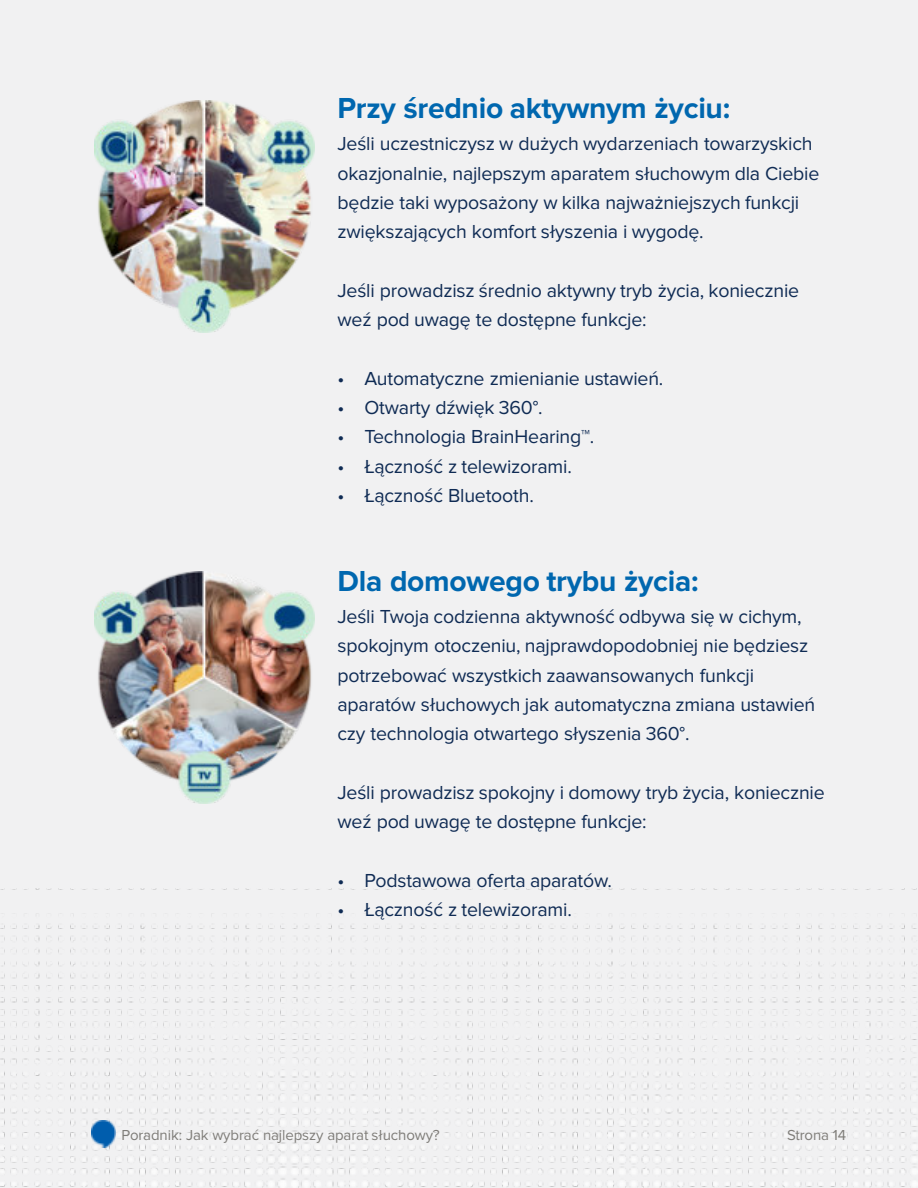
<style>
.page{position:relative;width:918px;height:1188px;background:#f1f1f2}
.page>*{position:absolute;margin:0;border:0;box-sizing:border-box;transform-origin:0 0}
.t1{font:700 30px "Proxima Nova";letter-spacing:-.01em;color:#0067af}
.t2{font:19.5px/29.2px "Proxima Nova";letter-spacing:-.01em;color:#0f2b54}
.t3{font:15px "Proxima Nova";letter-spacing:-.005em;color:#7f7d79}
</style>
<div class="page">
<img style="left:0;top:888px;width:918px;height:300px">
<img style="left:91px;top:1120px;width:24px;height:27px">
<img style="left:94px;top:100px;width:221px;height:232px">
<img style="left:94px;top:572px;width:221px;height:232px">
<h1 class="t1" style="left:338px;top:94px;width:394px">Przy średnio aktywnym życiu:</h1>
<p class="t2" style="left:338px;top:130px;width:484px">Jeśli uczestniczysz w dużych wydarzeniach towarzyskich okazjonalnie, najlepszym aparatem słuchowym dla Ciebie będzie taki wyposażony w kilka najważniejszych funkcji zwiększających komfort słyszenia i wygodę.</p>
<p class="t2" style="left:338px;top:277px;width:463px">Jeśli prowadzisz średnio aktywny tryb życia, koniecznie weź pod uwagę te dostępne funkcje:</p>
<p class="t2" style="left:338px;top:365px;width:327px">• Automatyczne zmienianie ustawień.</p>
<p class="t2" style="left:338px;top:394px;width:207px">• Otwarty dźwięk 360°.</p>
<p class="t2" style="left:338px;top:423px;width:258px">• Technologia BrainHearing™.</p>
<p class="t2" style="left:338px;top:452px;width:236px">• Łączność z telewizorami.</p>
<p class="t2" style="left:338px;top:482px;width:198px">• Łączność Bluetooth.</p>
<h1 class="t1" style="left:338px;top:567px;width:363px">Dla domowego trybu życia:</h1>
<p class="t2" style="left:338px;top:603px;width:479px">Jeśli Twoja codzienna aktywność odbywa się w cichym, spokojnym otoczeniu, najprawdopodobniej nie będziesz potrzebować wszystkich zaawansowanych funkcji aparatów słuchowych jak automatyczna zmiana ustawień czy technologia otwartego słyszenia 360°.</p>
<p class="t2" style="left:338px;top:778px;width:489px">Jeśli prowadzisz spokojny i domowy tryb życia, koniecznie weź pod uwagę te dostępne funkcje:</p>
<p class="t2" style="left:338px;top:866px;width:276px">• Podstawowa oferta aparatów.</p>
<p class="t2" style="left:338px;top:896px;width:236px">• Łączność z telewizorami.</p>
<p class="t3" style="left:122px;top:1128px;width:320px">Poradnik: Jak wybrać najlepszy aparat słuchowy?</p>
<p class="t3" style="left:787px;top:1128px;width:61px">Strona 14</p>
</div>
